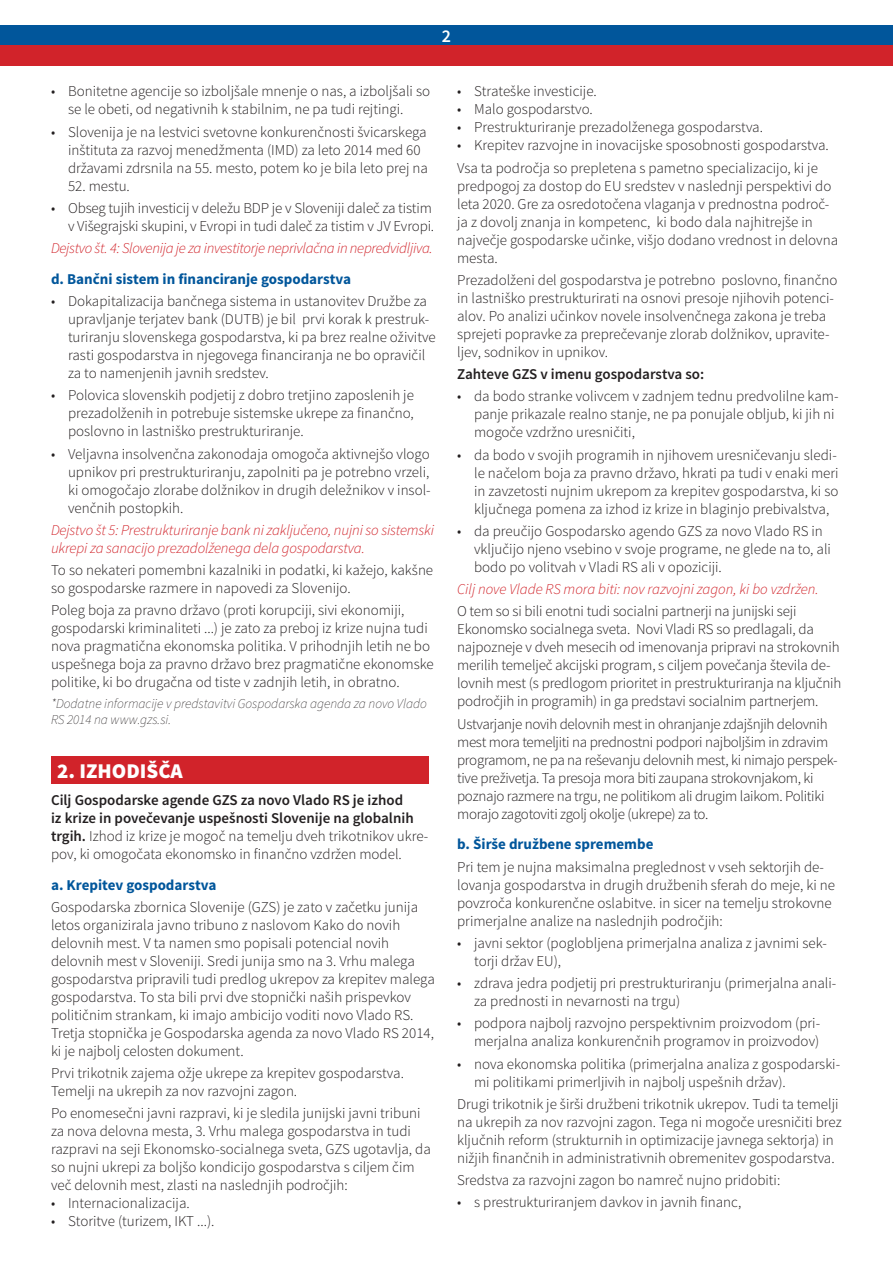
<style>
.page{position:relative;width:893px;height:1263px;background:#fff}
.page>*{position:absolute;margin:0;border:0;box-sizing:border-box;transform-origin:0 0}
.t1{font:900 21px "Source Sans Pro";color:#fff}
.t2{font:600 18px "Source Sans Pro";color:#fff}
.t3{font:300 15px/18px "Source Sans Pro";color:#231f20}
.t4{font:300 15px/18px "Source Sans Pro";letter-spacing:-.02em;color:#231f20}
.t5{font:italic 300 15px/18px "Source Sans Pro";letter-spacing:-.01em;color:#d1232a}
.t6{font:600 15px/18px "Source Sans Pro";color:#231f20}
.t7{font:700 15px "Source Sans Pro";color:#01569b}
.t8{font:italic 200 13.5px/16.2px "Source Sans Pro";color:#231f20}
.s1{font-weight:300}
</style>
<div class="page">
<div style="left:51px;top:756px;width:378px;height:28px;background:#d1232a"></div>
<div style="left:0;top:26px;width:893px;height:20px;background:#01569b"></div>
<div style="left:0;top:46px;width:893px;height:20px;background:#d1232a"></div>
<p class="t2" style="left:442px;top:25px;width:11px">2</p>
<p class="t3" style="left:68px;top:82px;width:364px;text-indent:-17px">• Bonitetne agencije so izboljšale mnenje o nas, a izboljšali so se le obeti, od negativnih k stabilnim, ne pa tudi rejtingi.</p>
<p class="t3" style="left:68px;top:123px;width:361px;text-indent:-17px">• Slovenija je na lestvici svetovne konkurenčnosti švicarskega inštituta za razvoj menedžmenta (IMD) za leto 2014 med 60 državami zdrsnila na 55. mesto, potem ko je bila leto prej na</p>
<p class="t3" style="left:68px;top:177px;width:63px">52. mestu.</p>
<p class="t3" style="left:51px;top:199px;width:385px;text-align:right">• Obseg tujih investicij v deležu BDP je v Sloveniji daleč za tistim v Višegrajski skupini, v Evropi in tudi daleč za tistim v JV Evropi.</p>
<p class="t5" style="left:51px;top:239px;width:383px">Dejstvo št. 4: Slovenija je za investitorje neprivlačna in nepredvidljiva.</p>
<p class="t7" style="left:51px;top:269px;width:302px">d. Bančni sistem in financiranje gospodarstva</p>
<p class="t3" style="left:68px;top:292px;width:369px;text-indent:-17px">• Dokapitalizacija bančnega sistema in ustanovitev Družbe za upravljanje terjatev bank (DUTB) je bil prvi korak k prestruk&shy;turiranju slovenskega gospodarstva, ki pa brez realne oživitve rasti gospodarstva in njegovega financiranja ne bo opravičil za to namenjenih javnih sredstev.</p>
<p class="t3" style="left:68px;top:386px;width:347px;text-align:justify;text-indent:-17px">• Polovica slovenskih podjetij z dobro tretjino zaposlenih je prezadolženih in potrebuje sistemske ukrepe za finančno, poslovno in lastniško prestrukturiranje.</p>
<p class="t3" style="left:68px;top:445px;width:364px;text-align:justify;text-indent:-17px">• Veljavna insolvenčna zakonodaja omogoča aktivnejšo vlogo upnikov pri prestrukturiranju, zapolniti pa je potrebno vrzeli, ki omogočajo zlorabe dolžnikov in drugih deležnikov v insol&shy;venčnih postopkih.</p>
<p class="t5" style="left:51px;top:521px;width:385px">Dejstvo št 5: Prestrukturiranje bank ni zaključeno, nujni so sistemski ukrepi za sanacijo prezadolženega dela gospodarstva.</p>
<p class="t3" style="left:51px;top:561px;width:384px">To so nekateri pomembni kazalniki in podatki, ki kažejo, kakšne so gospodarske razmere in napovedi za Slovenijo.</p>
<p class="t3" style="left:51px;top:601px;width:384px">Poleg boja za pravno državo (proti korupciji, sivi ekonomiji, gospodarski kriminaliteti ...) je zato za preboj iz krize nujna tudi nova pragmatična ekonomska politika. V prihodnjih letih ne bo uspešnega boja za pravno državo brez pragmatične ekonomske politike, ki bo drugačna od tiste v zadnjih letih, in obratno.</p>
<p class="t8" style="left:51px;top:695px;width:377px">*Dodatne informacije v predstavitvi Gospodarska agenda za novo Vlado<br>RS 2014 na www.gzs.si.</p>
<h1 class="t1" style="left:57px;top:758px;width:127px">2. IZHODIŠČA</h1>
<p class="t6" style="left:51px;top:791px;width:379px">Cilj Gospodarske agende GZS za novo Vlado RS je izhod<br>iz krize in povečevanje uspešnosti Slovenije na globalnih trgih. <span class="s1">Izhod iz krize je mogoč na temelju dveh trikotnikov ukre&shy;pov, ki omogočata ekonomsko in finančno vzdržen model.</span></p>
<p class="t7" style="left:51px;top:875px;width:167px">a. Krepitev gospodarstva</p>
<p class="t3" style="left:51px;top:898px;width:385px">Gospodarska zbornica Slovenije (GZS) je zato v začetku junija letos organizirala javno tribuno z naslovom Kako do novih delovnih mest. V ta namen smo popisali potencial novih delovnih mest v Sloveniji. Sredi junija smo na 3. Vrhu malega gospodarstva pripravili tudi predlog ukrepov za krepitev malega gospodarstva. To sta bili prvi dve stopnički naših prispevkov političnim strankam, ki imajo ambicijo voditi novo Vlado RS.<br>Tretja stopnička je Gospodarska agenda za novo Vlado RS 2014, ki je najbolj celosten dokument.</p>
<p class="t3" style="left:51px;top:1064px;width:354px">Prvi trikotnik zajema ožje ukrepe za krepitev gospodarstva.<br>Temelji na ukrepih za nov razvojni zagon.</p>
<p class="t3" style="left:51px;top:1104px;width:381px">Po enomesečni javni razpravi, ki je sledila junijski javni tribuni za nova delovna mesta, 3. Vrhu malega gospodarstva in tudi razpravi na seji Ekonomsko-socialnega sveta, GZS ugotavlja, da so nujni ukrepi za boljšo kondicijo gospodarstva s ciljem čim več delovnih mest, zlasti na naslednjih področjih:</p>
<p class="t3" style="left:51px;top:1194px;width:140px">• Internacionalizacija.</p>
<p class="t3" style="left:51px;top:1212px;width:165px">• Storitve (turizem, IKT ...).</p>
<p class="t3" style="left:457px;top:82px;width:141px">• Strateške investicije.</p>
<p class="t3" style="left:457px;top:100px;width:137px">• Malo gospodarstvo.</p>
<p class="t3" style="left:457px;top:118px;width:307px">• Prestrukturiranje prezadolženega gospodarstva.</p>
<p class="t3" style="left:457px;top:134px;width:373px;line-height:22.2px">• Krepitev razvojne in inovacijske sposobnosti gospodarstva.<br>Vsa ta področja so prepletena s pametno specializacijo, ki je</p>
<p class="t3" style="left:457px;top:177px;width:383px">predpogoj za dostop do EU sredstev v naslednji perspektivi do leta 2020. Gre za osredotočena vlaganja v prednostna področ&shy;ja z dovolj znanja in kompetenc, ki bodo dala najhitrejše in največje gospodarske učinke, višjo dodano vrednost in delovna mesta.</p>
<p class="t3" style="left:457px;top:271px;width:382px">Prezadolženi del gospodarstva je potrebno poslovno, finančno in lastniško prestrukturirati na osnovi presoje njihovih potenci&shy;alov. Po analizi učinkov novele insolvenčnega zakona je treba sprejeti popravke za preprečevanje zlorab dolžnikov, upravite&shy;ljev, sodnikov in upnikov.</p>
<p class="t6" style="left:457px;top:365px;width:249px">Zahteve GZS v imenu gospodarstva so:</p>
<p class="t3" style="left:474px;top:387px;width:366px;text-indent:-17px">• da bodo stranke volivcem v zadnjem tednu predvolilne kam&shy;panje prikazale realno stanje, ne pa ponujale obljub, ki jih ni mogoče vzdržno uresničiti,</p>
<p class="t3" style="left:474px;top:446px;width:366px;text-indent:-17px">• da bodo v svojih programih in njihovem uresničevanju sledi&shy;le načelom boja za pravno državo, hkrati pa tudi v enaki meri in zavzetosti nujnim ukrepom za krepitev gospodarstva, ki so ključnega pomena za izhod iz krize in blaginjo prebivalstva,</p>
<p class="t3" style="left:474px;top:522px;width:358px;text-indent:-17px">• da preučijo Gospodarsko agendo GZS za novo Vlado RS in vključijo njeno vsebino v svoje programe, ne glede na to, ali bodo po volitvah v Vladi RS ali v opoziciji.</p>
<p class="t5" style="left:457px;top:580px;width:363px">Cilj nove Vlade RS mora biti: nov razvojni zagon, ki bo vzdržen.</p>
<p class="t3" style="left:457px;top:602px;width:386px">O tem so si bili enotni tudi socialni partnerji na junijski seji Ekonomsko socialnega sveta. Novi Vladi RS so predlagali, da najpozneje v dveh mesecih od imenovanja pripravi na strokovnih merilih temelječ akcijski program, s ciljem povečanja števila de&shy;lovnih mest (s predlogom prioritet in prestrukturiranja na ključnih področjih in programih) in ga predstavi socialnim partnerjem.</p>
<p class="t4" style="left:457px;top:715px;width:382px">Ustvarjanje novih delovnih mest in ohranjanje zdajšnjih delovnih mest mora temeljiti na prednostni podpori najboljšim in zdravim programom, ne pa na reševanju delovnih mest, ki nimajo perspek&shy;tive preživetja. Ta presoja mora biti zaupana strokovnjakom, ki poznajo razmere na trgu, ne politikom ali drugim laikom. Politiki morajo zagotoviti zgolj okolje (ukrepe) za to.</p>
<p class="t7" style="left:457px;top:835px;width:198px">b. Širše družbene spremembe</p>
<p class="t3" style="left:457px;top:858px;width:379px">Pri tem je nujna maksimalna preglednost v vseh sektorjih de&shy;lovanja gospodarstva in drugih družbenih sferah do meje, ki ne povzroča konkurenčne oslabitve. in sicer na temelju strokovne primerjalne analize na naslednjih področjih:</p>
<p class="t3" style="left:474px;top:934px;width:354px;text-indent:-17px">• javni sektor (poglobljena primerjalna analiza z javnimi sek&shy;torji držav EU),</p>
<p class="t3" style="left:474px;top:974px;width:364px;text-indent:-17px">• zdrava jedra podjetij pri prestrukturiranju (primerjalna anali&shy;za prednosti in nevarnosti na trgu)</p>
<p class="t3" style="left:457px;top:1014px;width:365px;text-align:right">• podpora najbolj razvojno perspektivnim proizvodom (pri&shy;merjalna analiza konkurenčnih programov in proizvodov)</p>
<p class="t3" style="left:474px;top:1055px;width:368px;text-indent:-17px">• nova ekonomska politika (primerjalna analiza z gospodarski&shy;mi politikami primerljivih in najbolj uspešnih držav).</p>
<p class="t3" style="left:457px;top:1095px;width:386px">Drugi trikotnik je širši družbeni trikotnik ukrepov. Tudi ta temelji na ukrepih za nov razvojni zagon. Tega ni mogoče uresničiti brez ključnih reform (strukturnih in optimizacije javnega sektorja) in nižjih finančnih in administrativnih obremenitev gospodarstva.</p>
<p class="t3" style="left:457px;top:1171px;width:325px">Sredstva za razvojni zagon bo namreč nujno pridobiti:</p>
<p class="t3" style="left:457px;top:1193px;width:286px">• s prestrukturiranjem davkov in javnih financ,</p>
</div>
